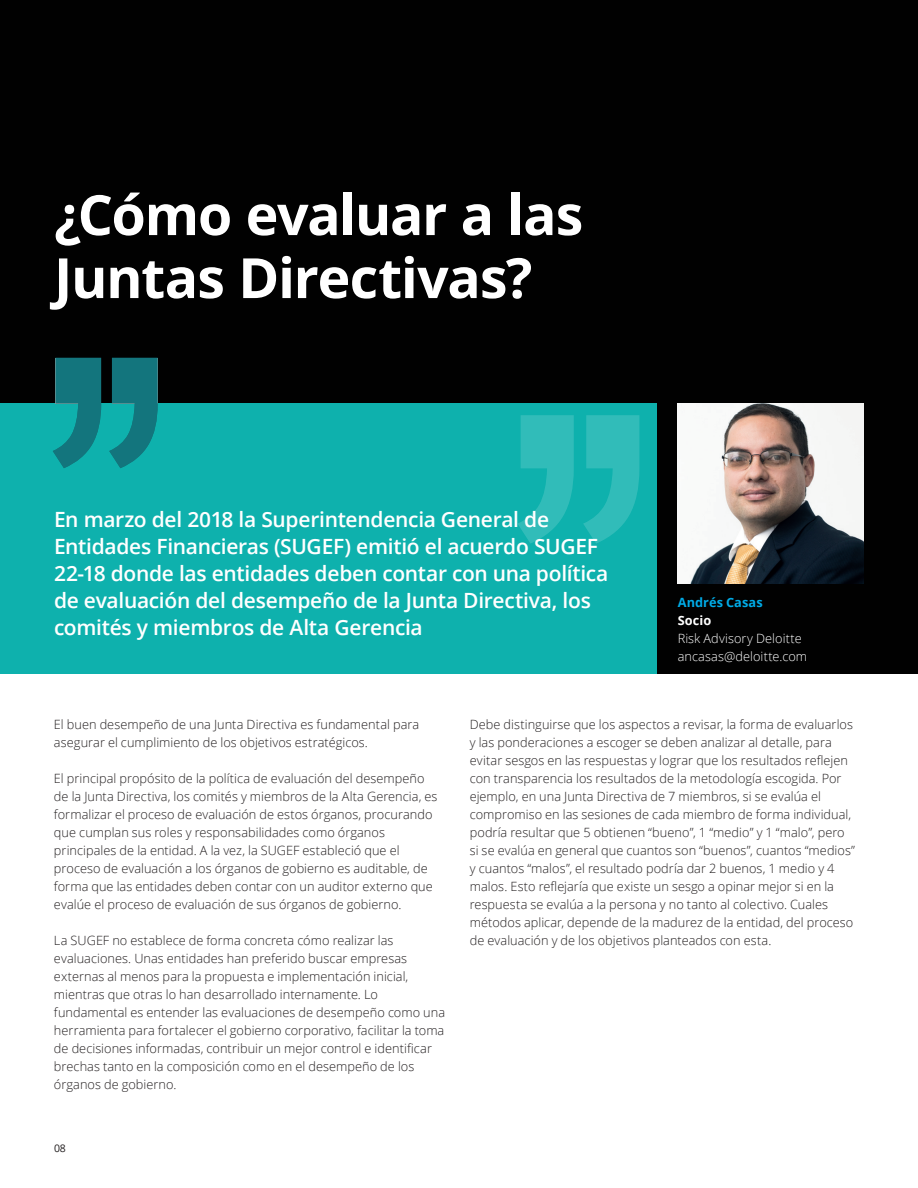
<style>
.page{position:relative;width:918px;height:1188px;background:#fff}
.page>*{position:absolute;margin:0;border:0;box-sizing:border-box;transform-origin:0 0}
.t1{font:700 55.5px/63px "Open Sans";letter-spacing:-.025em;color:#fff}
.t2{font:600 21px/27px "Open Sans";letter-spacing:-.015em;color:#fff}
.t3{font:300 12.75px/18px "Open Sans";letter-spacing:.005em;color:#231f20}
.t4{font:300 12.75px/18px "Open Sans";letter-spacing:.005em;color:#fff}
.t5{font:700 12.75px "Open Sans";letter-spacing:.01em;color:#00abe7}
.t6{font:700 12.75px "Open Sans";letter-spacing:.005em;color:#fff}
.t7{font:10.5px "Open Sans";color:#231f20}
</style>
<div class="page">
<div style="left:0;top:0;width:918px;height:673px;background:#010101"></div>
<img style="left:678px;top:403px;width:186px;height:180px">
<div style="left:0;top:403px;width:656px;height:270px;background:#0eb1ad"></div>
<svg style="left:53px;top:358px;width:48px;height:110px"></svg>
<svg style="left:109px;top:358px;width:49px;height:110px"></svg>
<svg style="left:518px;top:415px;width:56px;height:129px"></svg>
<svg style="left:583px;top:415px;width:56px;height:129px"></svg>
<h1 class="t1" style="left:54px;top:182px;width:531px">¿Cómo evaluar a las<br>Juntas Directivas?</h1>
<p class="t2" style="left:54px;top:506px;width:556px">En marzo del 2018 la Superintendencia General de Entidades Financieras (SUGEF) emitió el acuerdo SUGEF 22-18 donde las entidades deben contar con una política de evaluación del desempeño de la Junta Directiva, los comités y miembros de Alta Gerencia</p>
<p class="t5" style="left:678px;top:593px;width:87px">Andrés Casas</p>
<p class="t6" style="left:678px;top:611px;width:35px">Socio</p>
<p class="t4" style="left:678px;top:629px;width:131px">Risk Advisory Deloitte ancasas@deloitte.com</p>
<p class="t3" style="left:54px;top:715px;width:367px">El buen desempeño de una Junta Directiva es fundamental para asegurar el cumplimiento de los objetivos estratégicos.</p>
<p class="t3" style="left:54px;top:769px;width:385px">El principal propósito de la política de evaluación del desempeño de la Junta Directiva, los comités y miembros de la Alta Gerencia, es formalizar el proceso de evaluación de estos órganos, procurando que cumplan sus roles y responsabilidades como órganos principales de la entidad. A la vez, la SUGEF estableció que el proceso de evaluación a los órganos de gobierno es auditable, de forma que las entidades deben contar con un auditor externo que evalúe el proceso de evaluación de sus órganos de gobierno.</p>
<p class="t3" style="left:54px;top:931px;width:393px">La SUGEF no establece de forma concreta cómo realizar las evaluaciones. Unas entidades han preferido buscar empresas externas al menos para la propuesta e implementación inicial, mientras que otras lo han desarrollado internamente. Lo fundamental es entender las evaluaciones de desempeño como una herramienta para fortalecer el gobierno corporativo, facilitar la toma de decisiones informadas, contribuir un mejor control e identificar brechas tanto en la composición como en el desempeño de los órganos de gobierno.</p>
<p class="t7" style="left:54px;top:1141px;width:13px">08</p>
<p class="t3" style="left:470px;top:715px;width:387px">Debe distinguirse que los aspectos a revisar, la forma de evaluarlos y las ponderaciones a escoger se deben analizar al detalle, para evitar sesgos en las respuestas y lograr que los resultados reflejen con transparencia los resultados de la metodología escogida. Por ejemplo, en una Junta Directiva de 7 miembros, si se evalúa el compromiso en las sesiones de cada miembro de forma individual, podría resultar que 5 obtienen “bueno”, 1 “medio” y 1 “malo”, pero si se evalúa en general que cuantos son “buenos”, cuantos “medios” y cuantos “malos”, el resultado podría dar 2 buenos, 1 medio y 4 malos. Esto reflejaría que existe un sesgo a opinar mejor si en la respuesta se evalúa a la persona y no tanto al colectivo. Cuales métodos aplicar, depende de la madurez de la entidad, del proceso de evaluación y de los objetivos planteados con esta.</p>
</div>
